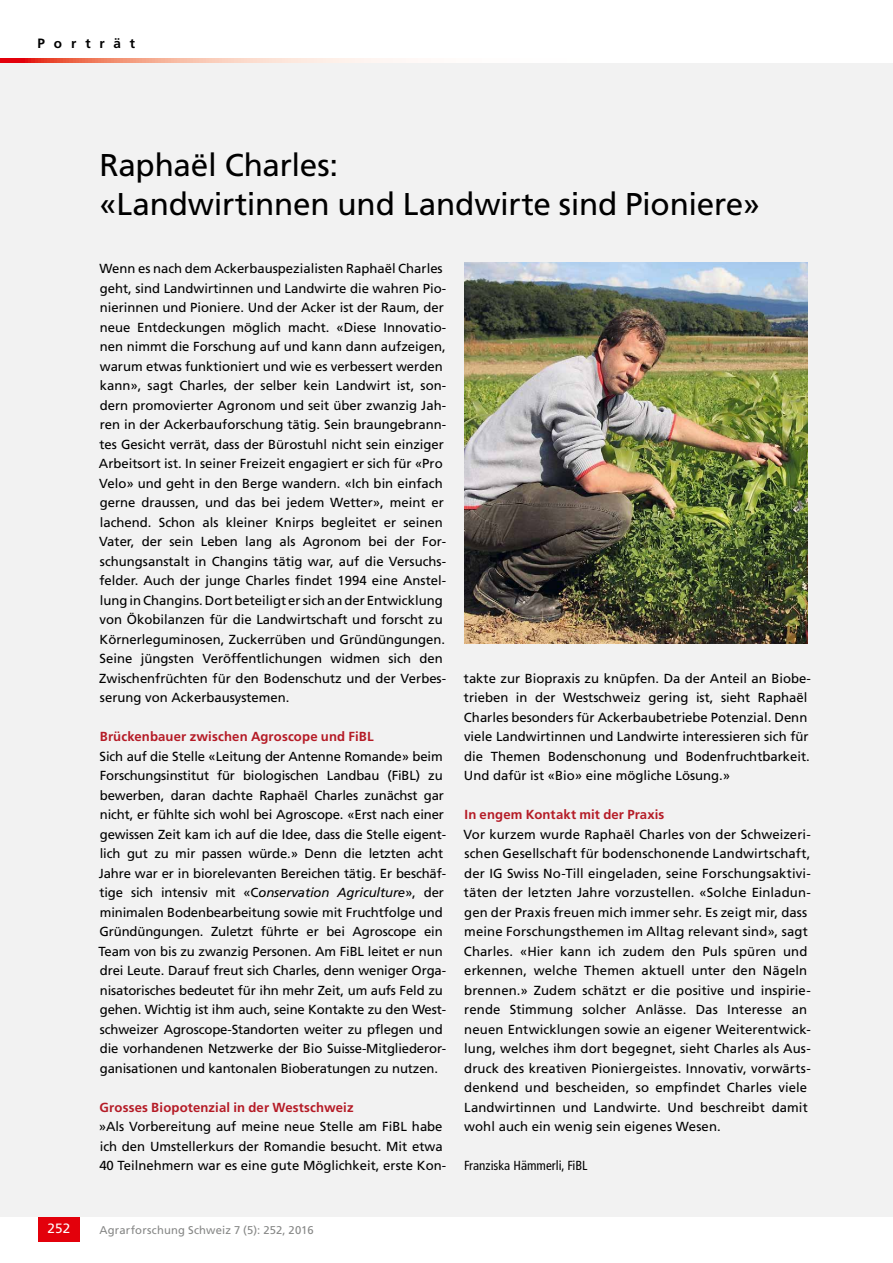
<style>
.page{position:relative;width:893px;height:1263px;background:#fff}
.page>*{position:absolute;margin:0;border:0;box-sizing:border-box;transform-origin:0 0}
.t1{font:31.5px/39px "Frutiger LT Std";letter-spacing:-.01em;color:#000}
.t2{font:700 13.5px "Frutiger LT Std";letter-spacing:.655em;color:#000}
.t3{font:13.5px "Frutiger LT Std";color:#fff}
.t4{font:13.2px/19.5px "Frutiger LT Std";color:#000}
.t5{font:700 13.2px "Frutiger LT Std";letter-spacing:.01em;color:#b51b26}
.t6{font:condensed 13.2px "Frutiger LT";color:#000}
.t7{font:11.25px "Frutiger LT Std";letter-spacing:.015em;color:#868786}
.s1{font-style:italic}
</style>
<div class="page">
<hr style="left:38px;top:1216px;width:770px;height:1px;background:#e3000b">
<div style="left:38px;top:1216px;width:42px;height:26px;background:#e3000b"></div>
<svg style="left:0;top:58px;width:402px;height:5px;background:#f5ac9c"></svg>
<div style="left:0;top:63px;width:893px;height:1153px;background:#f2f2f2"></div>
<img style="left:464px;top:262px;width:344px;height:382px">
<p class="t2" style="left:38px;top:36px;width:99px">Porträt</p>
<h1 class="t1" style="left:99px;top:145px;width:662px">Raphaël Charles:<br>«Landwirtinnen und Landwirte sind Pioniere»</h1>
<p class="t3" style="left:48px;top:1221px;width:24px">252</p>
<p class="t4" style="left:99px;top:259px;width:349px">Wenn es nach dem Ackerbauspezialisten Raphaël Charles geht, sind Landwirtinnen und Landwirte die wahren Pio&shy;nierinnen und Pioniere. Und der Acker ist der Raum, der neue Entdeckungen möglich macht. «Diese Innovatio&shy;nen nimmt die Forschung auf und kann dann aufzeigen, warum etwas funktioniert und wie es verbessert werden kann», sagt Charles, der selber kein Landwirt ist, son&shy;dern promovierter Agronom und seit über zwanzig Jah&shy;ren in der Ackerbauforschung tätig. Sein braungebrann&shy;tes Gesicht verrät, dass der Bürostuhl nicht sein einziger Arbeitsort ist. In seiner Freizeit engagiert er sich für «Pro Velo» und geht in den Berge wandern. «Ich bin einfach gerne draussen, und das bei jedem Wetter», meint er lachend. Schon als kleiner Knirps begleitet er seinen Vater, der sein Leben lang als Agronom bei der For&shy;schungsanstalt in Changins tätig war, auf die Versuchs&shy;felder. Auch der junge Charles findet 1994 eine Anstel&shy;lung in Changins. Dort beteiligt er sich an der Entwicklung von Ökobilanzen für die Landwirtschaft und forscht zu Körnerleguminosen, Zuckerrüben und Gründüngungen.<br>Seine jüngsten Veröffentlichungen widmen sich den Zwischenfrüchten für den Bodenschutz und der Verbes&shy;serung von Ackerbausystemen.</p>
<p class="t5" style="left:100px;top:729px;width:275px">Brückenbauer zwischen Agroscope und FiBL</p>
<p class="t4" style="left:98px;top:746px;width:349px">Sich auf die Stelle «Leitung der Antenne Romande» beim Forschungsinstitut für biologischen Landbau (FiBL) zu bewerben, daran dachte Raphaël Charles zunächst gar nicht, er fühlte sich wohl bei Agroscope. «Erst nach einer gewissen Zeit kam ich auf die Idee, dass die Stelle eigent&shy;lich gut zu mir passen würde.» Denn die letzten acht Jahre war er in biorelevanten Bereichen tätig. Er beschäf&shy;tige sich intensiv mit «C<span class="s1">onservation Agriculture</span>», der minimalen Bodenbearbeitung sowie mit Fruchtfolge und Gründüngungen. Zuletzt führte er bei Agroscope ein Team von bis zu zwanzig Personen. Am FiBL leitet er nun drei Leute. Darauf freut sich Charles, denn weniger Orga&shy;nisatorisches bedeutet für ihn mehr Zeit, um aufs Feld zu gehen. Wichtig ist ihm auch, seine Kontakte zu den West&shy;schweizer Agroscope-Standorten weiter zu pflegen und die vorhandenen Netzwerke der Bio Suisse-Mitgliederor&shy;ganisationen und kantonalen Bioberatungen zu nutzen.</p>
<p class="t5" style="left:100px;top:1099px;width:255px">Grosses Biopotenzial in der Westschweiz</p>
<p class="t4" style="left:99px;top:1117px;width:349px">»Als Vorbereitung auf meine neue Stelle am FiBL habe ich den Umstellerkurs der Romandie besucht. Mit etwa<br>40 Teilnehmern war es eine gute Möglichkeit, erste Kon-</p>
<p class="t4" style="left:464px;top:668px;width:348px">takte zur Biopraxis zu knüpfen. Da der Anteil an Biobe&shy;trieben in der Westschweiz gering ist, sieht Raphaël Charles besonders für Ackerbaubetriebe Potenzial. Denn viele Landwirtinnen und Landwirte interessieren sich für die Themen Bodenschonung und Bodenfruchtbarkeit.<br>Und dafür ist «Bio» eine mögliche Lösung.»</p>
<p class="t5" style="left:464px;top:807px;width:201px">In engem Kontakt mit der Praxis</p>
<p class="t4" style="left:464px;top:824px;width:349px">Vor kurzem wurde Raphaël Charles von der Schweizeri&shy;schen Gesellschaft für bodenschonende Landwirtschaft, der IG Swiss No-Till eingeladen, seine Forschungsaktivi&shy;täten der letzten Jahre vorzustellen. «Solche Einladun&shy;gen der Praxis freuen mich immer sehr. Es zeigt mir, dass meine Forschungsthemen im Alltag relevant sind», sagt Charles. «Hier kann ich zudem den Puls spüren und erkennen, welche Themen aktuell unter den Nägeln brennen.» Zudem schätzt er die positive und inspirie&shy;rende Stimmung solcher Anlässe. Das Interesse an neuen Entwicklungen sowie an eigener Weiterentwick&shy;lung, welches ihm dort begegnet, sieht Charles als Aus&shy;druck des kreativen Pioniergeistes. Innovativ, vorwärts&shy;denkend und bescheiden, so empfindet Charles viele Landwirtinnen und Landwirte. Und beschreibt damit wohl auch ein wenig sein eigenes Wesen.</p>
<p class="t6" style="left:464px;top:1158px;width:125px">Franziska Hämmerli, FiBL</p>
<p class="t7" style="left:99px;top:1223px;width:216px">Agrarforschung Schweiz 7 (5): 252, 2016</p>
</div>
